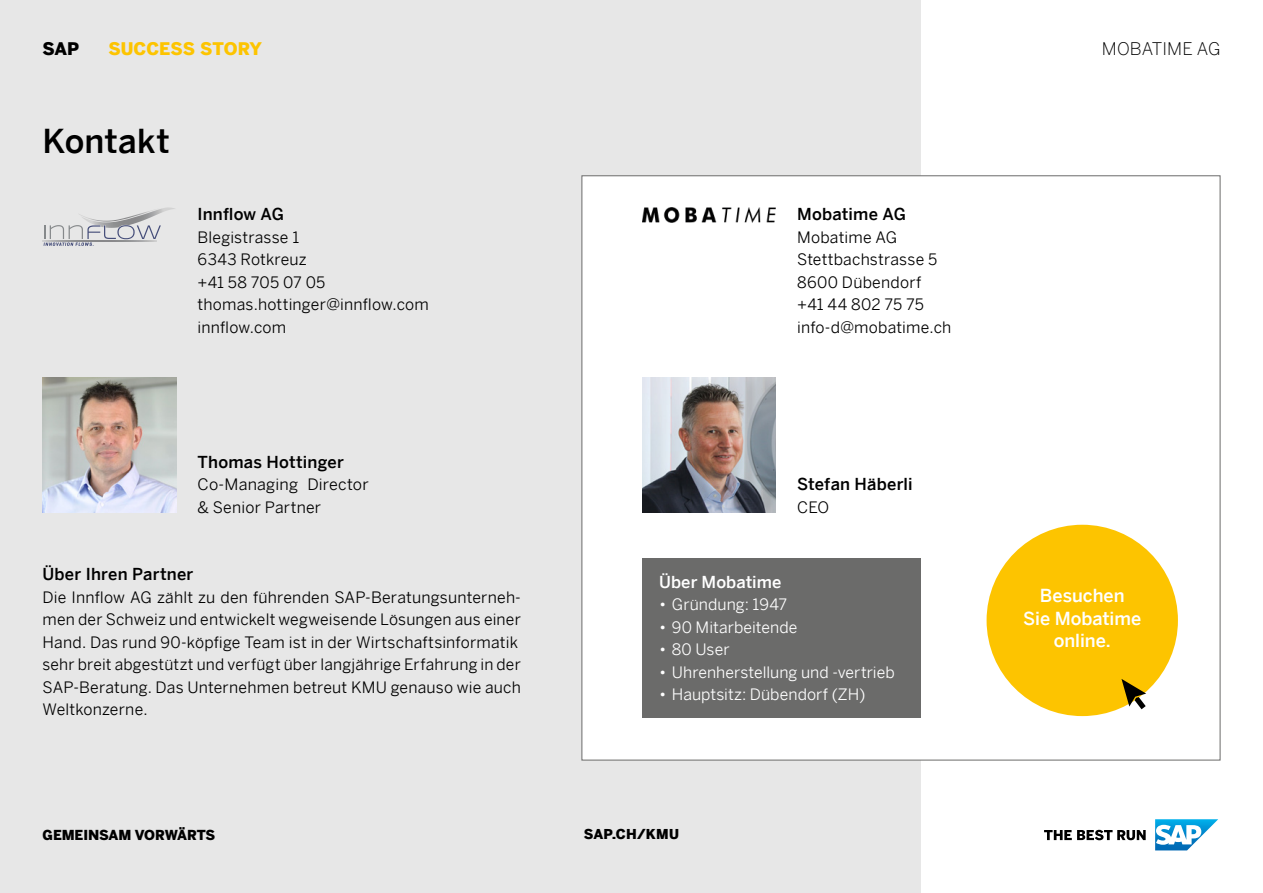
<style>
.page{position:relative;width:1263px;height:893px;background:#fff}
.page>*{position:absolute;margin:0;border:0;box-sizing:border-box;transform-origin:0 0}
.t1{font:500 33px "Benton Sans";letter-spacing:.005em;color:#000}
.t2{font:500 18px/22.5px "Benton Sans";color:#fff;text-align:center}
.t3{font:900 17.4px "Benton Sans";color:#fdc400}
.t4{font:300 17.4px "Benton Sans";color:#000}
.t5{font:900 17.4px "Benton Sans";color:#000}
.t6{font:500 16.5px "Benton Sans";letter-spacing:.01em;color:#000}
.t7{font:500 16.5px "Benton Sans";letter-spacing:.005em;color:#fff}
.t8{font:15.75px/22.5px "Benton Sans";letter-spacing:.01em;color:#000}
.t9{font:15.75px "Benton Sans";letter-spacing:.005em;color:#fff}
.t10{font:900 13.65px "Benton Sans";color:#000}
</style>
<div class="page">
<div style="left:0;top:0;width:921px;height:893px;background:#e7e7e7"></div>
<div style="left:581px;top:175px;width:639px;height:585px;background:#fff;border:1px solid #6b6b6a"></div>
<img style="left:642px;top:207px;width:134px;height:16px">
<img style="left:81px;top:207px;width:94px;height:18px">
<svg style="left:44px;top:225px;width:117px;height:21px"></svg>
<img style="left:43px;top:240px;width:113px;height:1px">
<img style="left:43px;top:378px;width:133px;height:135px">
<img style="left:642px;top:378px;width:134px;height:135px">
<div style="left:642px;top:558px;width:279px;height:159px;background:#6b6b6a"></div>
<div style="left:986px;top:525px;width:192px;height:191px;background:#fdc400;border-radius:50%"></div>
<svg style="left:1121px;top:679px;width:25px;height:30px"></svg>
<svg style="left:1044px;top:830px;width:102px;height:10px"></svg>
<svg style="left:1155px;top:819px;width:63px;height:31px"></svg>
<p class="t5" style="left:43px;top:34px;width:38px">SAP</p>
<p class="t3" style="left:108px;top:34px;width:155px">SUCCESS STORY</p>
<p class="t4" style="left:1102px;top:34px;width:120px">MOBATIME AG</p>
<h1 class="t1" style="left:43px;top:112px;width:129px">Kontakt</h1>
<p class="t6" style="left:198px;top:200px;width:88px">Innflow AG</p>
<p class="t8" style="left:198px;top:224px;width:233px">Blegistrasse 1<br>6343 Rotkreuz<br>+41 58 705 07 05 thomas.hottinger@innflow.com innflow.com</p>
<p class="t6" style="left:198px;top:448px;width:148px">Thomas Hottinger</p>
<p class="t8" style="left:198px;top:471px;width:173px">Co-Managing Director &amp; Senior Partner</p>
<p class="t6" style="left:43px;top:560px;width:152px">Über Ihren Partner</p>
<p class="t8" style="left:43px;top:584px;width:480px">Die Innflow AG zählt zu den führenden SAP-Beratungsunterneh&shy;men der Schweiz und entwickelt wegweisende Lösungen aus einer Hand. Das rund 90-köpfige Team ist in der Wirtschaftsinformatik sehr breit abgestützt und verfügt über langjährige Erfahrung in der SAP-Beratung. Das Unternehmen betreut KMU genauso wie auch Weltkonzerne.</p>
<p class="t6" style="left:797px;top:200px;width:110px">Mobatime AG</p>
<p class="t8" style="left:797px;top:224px;width:156px">Mobatime AG<br>Stettbachstrasse 5<br>8600 Dübendorf +41 44 802 75 75 info-d@mobatime.ch</p>
<p class="t6" style="left:797px;top:470px;width:117px">Stefan Häberli</p>
<p class="t8" style="left:797px;top:494px;width:33px">CEO</p>
<p class="t7" style="left:659px;top:568px;width:124px">Über Mobatime</p>
<p class="t9" style="left:659px;top:591px;width:130px">• Gründung: 1947</p>
<p class="t9" style="left:659px;top:614px;width:140px">• 90 Mitarbeitende</p>
<p class="t9" style="left:659px;top:636px;width:72px">• 80 User</p>
<p class="t9" style="left:659px;top:659px;width:237px">• Uhrenherstellung und -vertrieb</p>
<p class="t9" style="left:659px;top:681px;width:208px">• Hauptsitz: Dübendorf (ZH)</p>
<p class="t10" style="left:43px;top:823px;width:174px">GEMEINSAM VORWÄRTS</p>
<p class="t10" style="left:584px;top:822px;width:97px">SAP.CH/KMU</p>
<p class="t2" style="left:1023px;top:582px;width:119px">Besuchen<br>Sie Mobatime online.</p>
</div>
